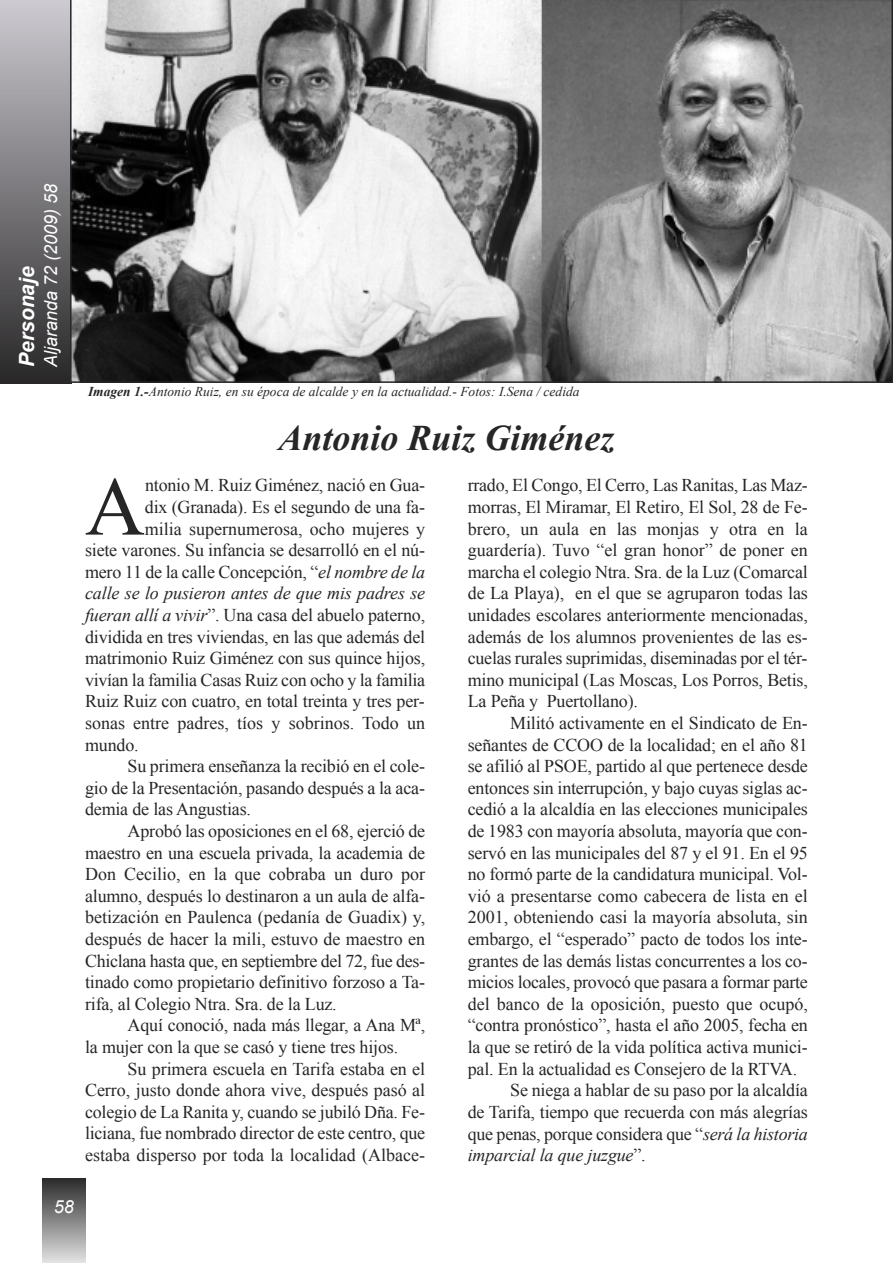
<style>
.page{position:relative;width:893px;height:1263px;background:#fff}
.page>*{position:absolute;margin:0;border:0;box-sizing:border-box;transform-origin:0 0}
.t1{font:83.25px "Times New Roman";color:#272627}
.t2{font:italic 700 36px "Times New Roman";color:#272627}
.t3{font:italic 700 21px "Arial";color:#fff}
.t4{font:18px/21.6px "Times New Roman";letter-spacing:-.01em;color:#272627;text-align:justify}
.t5{font:italic 18px "Times New Roman";letter-spacing:-.005em;color:#272627}
.t6{font:italic 18px "Arial";color:#fff}
.t7{font:italic 13.5px "Times New Roman";color:#272627}
.s1{font-weight:700}
.s2{font-style:italic}
.s3{font-style:normal}
</style>
<div class="page">
<div style="left:0;top:0;width:71px;height:384px;background:linear-gradient(to bottom,#cdcbd1,#282728)"></div>
<div style="left:43px;top:1178px;width:42px;height:85px;background:linear-gradient(to bottom,#2b2a2a,#e3e3e3)"></div>
<svg style="left:70px;top:0;width:822px;height:383px;background:#919191"></svg>
<svg style="left:892px;top:0;width:1px;height:383px"></svg>
<p class="t6" style="left:41px;top:367px;width:185px;rotate:-90deg">Aljaranda 72 (2009) 58</p>
<p class="t3" style="left:15px;top:367px;width:102px;rotate:-90deg">Personaje</p>
<p class="t7" style="left:88px;top:384px;width:493px"><span class="s1">Imagen 1.-</span>Antonio Ruiz, en su época de alcalde y en la actualidad.- Fotos: I.Sena / cedida</p>
<h2 class="t2" style="left:278px;top:418px;width:338px">Antonio Ruiz Giménez</h2>
<h1 class="t1" style="left:85px;top:460px;width:62px">A</h1>
<p class="t4" style="left:145px;top:474px;width:282px">ntonio M. Ruiz Giménez, nació en Gua-</p>
<p class="t4" style="left:145px;top:496px;width:282px">dix (Granada). Es el segundo de una fa-</p>
<p class="t4" style="left:145px;top:518px;width:282px">milia supernumerosa, ocho mujeres y</p>
<p class="t4" style="left:85px;top:539px;width:341px">siete varones. Su infancia se desarrolló en el nú-</p>
<p class="t4" style="left:85px;top:561px;width:342px">mero 11 de la calle Concepción, “<span class="s2">el nombre de la</span></p>
<p class="t5" style="left:85px;top:583px;width:342px">calle se lo pusieron antes de que mis padres se</p>
<p class="t4" style="left:85px;top:604px;width:342px"><span class="s2">fueran allí a vivir</span>”. Una casa del abuelo paterno,</p>
<p class="t4" style="left:85px;top:626px;width:342px">dividida en tres viviendas, en las que además del</p>
<p class="t4" style="left:85px;top:647px;width:342px">matrimonio Ruiz Giménez con sus quince hijos,</p>
<p class="t4" style="left:85px;top:669px;width:342px">vivían la familia Casas Ruiz con ocho y la familia</p>
<p class="t4" style="left:85px;top:690px;width:341px">Ruiz Ruiz con cuatro, en total treinta y tres per-</p>
<p class="t4" style="left:85px;top:712px;width:342px">sonas entre padres, tíos y sobrinos. Todo un</p>
<p class="t4" style="left:85px;top:734px;width:55px">mundo.</p>
<p class="t4" style="left:128px;top:755px;width:299px">Su primera enseñanza la recibió en el cole-</p>
<p class="t4" style="left:85px;top:777px;width:341px">gio de la Presentación, pasando después a la aca-</p>
<p class="t4" style="left:85px;top:798px;width:168px">demia de las Angustias.</p>
<p class="t4" style="left:128px;top:820px;width:299px">Aprobó las oposiciones en el 68, ejerció de</p>
<p class="t4" style="left:85px;top:842px;width:342px">maestro en una escuela privada, la academia de</p>
<p class="t4" style="left:85px;top:863px;width:342px">Don Cecilio, en la que cobraba un duro por</p>
<p class="t4" style="left:85px;top:885px;width:341px">alumno, después lo destinaron a un aula de alfa-</p>
<p class="t4" style="left:85px;top:906px;width:342px">betización en Paulenca (pedanía de Guadix) y,</p>
<p class="t4" style="left:85px;top:928px;width:342px">después de hacer la mili, estuvo de maestro en</p>
<p class="t4" style="left:85px;top:950px;width:341px">Chiclana hasta que, en septiembre del 72, fue des-</p>
<p class="t4" style="left:85px;top:971px;width:341px">tinado como propietario definitivo forzoso a Ta-</p>
<p class="t4" style="left:85px;top:993px;width:253px">rifa, al Colegio Ntra. Sra. de la Luz.</p>
<p class="t4" style="left:128px;top:1014px;width:299px">Aquí conoció, nada más llegar, a Ana Mª,</p>
<p class="t4" style="left:85px;top:1036px;width:315px">la mujer con la que se casó y tiene tres hijos.</p>
<p class="t4" style="left:128px;top:1058px;width:299px">Su primera escuela en Tarifa estaba en el</p>
<p class="t4" style="left:85px;top:1079px;width:342px">Cerro, justo donde ahora vive, después pasó al</p>
<p class="t4" style="left:85px;top:1101px;width:341px">colegio de La Ranita y, cuando se jubiló Dña. Fe-</p>
<p class="t4" style="left:85px;top:1122px;width:342px">liciana, fue nombrado director de este centro, que</p>
<p class="t4" style="left:85px;top:1144px;width:341px">estaba disperso por toda la localidad (Albace-</p>
<p class="t4" style="left:468px;top:474px;width:342px">rrado, El Congo, El Cerro, Las Ranitas, Las Maz&shy;morras, El Miramar, El Retiro, El Sol, 28 de Fe&shy;brero, un aula en las monjas y otra en la guardería). Tuvo “el gran honor” de poner en marcha el colegio Ntra. Sra. de la Luz (Comarcal de La Playa), en el que se agruparon todas las unidades escolares anteriormente mencionadas, además de los alumnos provenientes de las es&shy;cuelas rurales suprimidas, diseminadas por el tér&shy;mino municipal (Las Moscas, Los Porros, Betis, La Peña y Puertollano).</p>
<p class="t4" style="left:510px;top:712px;width:299px">Militó activamente en el Sindicato de En-</p>
<p class="t4" style="left:468px;top:734px;width:342px">señantes de CCOO de la localidad; en el año 81</p>
<p class="t4" style="left:468px;top:755px;width:342px">se afilió al PSOE, partido al que pertenece desde</p>
<p class="t4" style="left:468px;top:777px;width:341px">entonces sin interrupción, y bajo cuyas siglas ac-</p>
<p class="t4" style="left:468px;top:798px;width:342px">cedió a la alcaldía en las elecciones municipales</p>
<p class="t4" style="left:468px;top:820px;width:341px">de 1983 con mayoría absoluta, mayoría que con-</p>
<p class="t4" style="left:468px;top:842px;width:342px">servó en las municipales del 87 y el 91. En el 95</p>
<p class="t4" style="left:468px;top:863px;width:341px">no formó parte de la candidatura municipal. Vol-</p>
<p class="t4" style="left:468px;top:885px;width:342px">vió a presentarse como cabecera de lista en el</p>
<p class="t4" style="left:468px;top:906px;width:342px">2001, obteniendo casi la mayoría absoluta, sin</p>
<p class="t4" style="left:468px;top:928px;width:341px">embargo, el “esperado” pacto de todos los inte-</p>
<p class="t4" style="left:468px;top:950px;width:341px">grantes de las demás listas concurrentes a los co-</p>
<p class="t4" style="left:468px;top:971px;width:342px">micios locales, provocó que pasara a formar parte</p>
<p class="t4" style="left:468px;top:993px;width:342px">del banco de la oposición, puesto que ocupó,</p>
<p class="t4" style="left:468px;top:1014px;width:342px">“contra pronóstico”, hasta el año 2005, fecha en</p>
<p class="t4" style="left:468px;top:1036px;width:341px">la que se retiró de la vida política activa munici-</p>
<p class="t4" style="left:468px;top:1058px;width:331px">pal. En la actualidad es Consejero de la RTVA.</p>
<p class="t4" style="left:510px;top:1079px;width:299px">Se niega a hablar de su paso por la alcaldía</p>
<p class="t4" style="left:468px;top:1101px;width:342px">de Tarifa, tiempo que recuerda con más alegrías</p>
<p class="t4" style="left:468px;top:1122px;width:342px">que penas, porque considera que “<span class="s2">será la historia</span></p>
<p class="t5" style="left:468px;top:1145px;width:179px">imparcial la que juzgue<span class="s3">”.</span></p>
<p class="t6" style="left:54px;top:1197px;width:22px">58</p>
</div>
